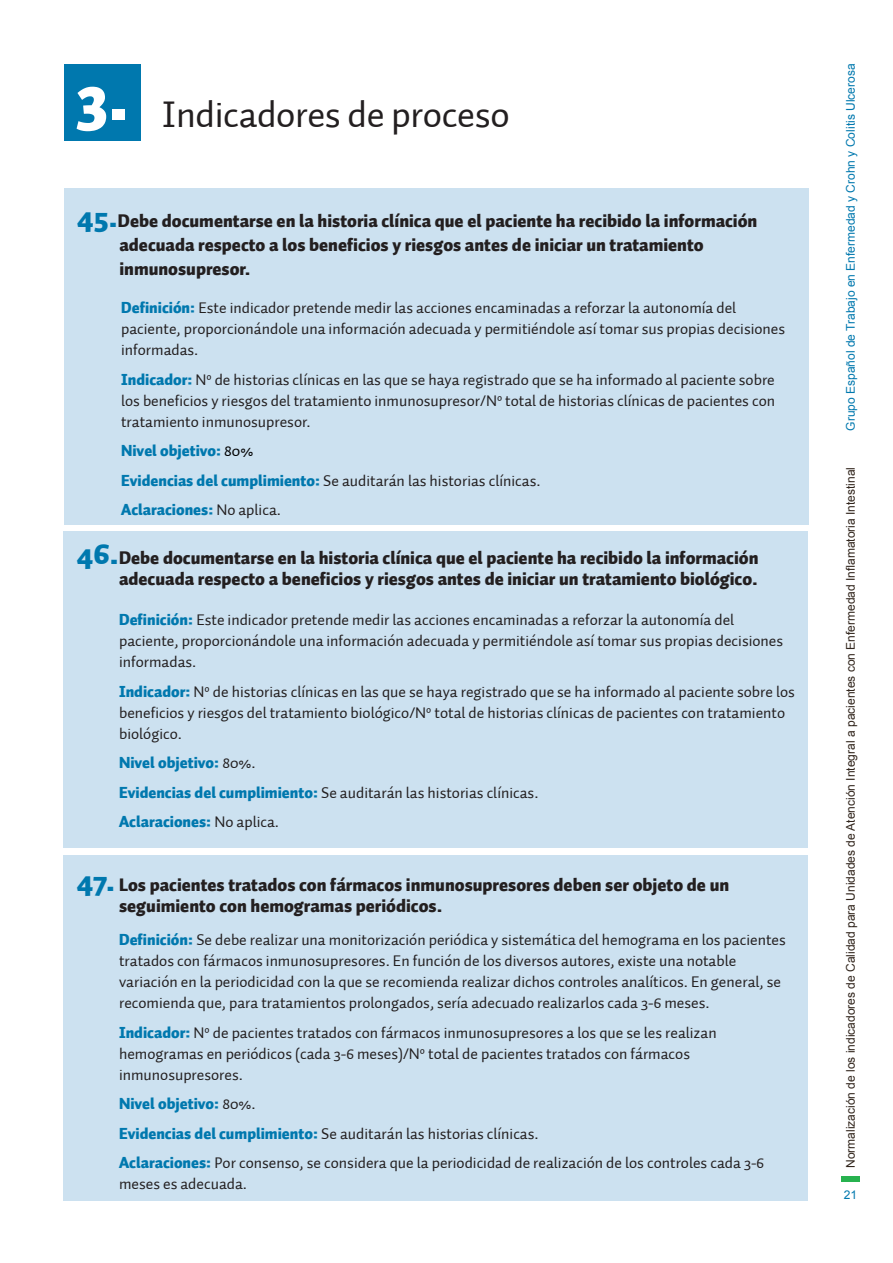
<style>
.page{position:relative;width:893px;height:1263px;background:#fff}
.page>*{position:absolute;margin:0;border:0;box-sizing:border-box;transform-origin:0 0}
.t1{font:900 67.5px "Auto 1";color:#fff}
.t2{font:37.5px "Auto 1";letter-spacing:-.01em;color:#231f20}
.t3{font:900 18px/24px "Auto 1";color:#231f20}
.t4{font:15.75px/21px "Auto 1";color:#231f20}
.t5{font:900 15.75px "Auto 1";color:#0078ae}
.t6{font:12px "Arial";color:#31251c}
.t7{font:12px "Arial";color:#0078ae}
.s1{font-size:30px;color:#0078ae}
.s2{font-weight:900;color:#0078ae}
.s3{font-weight:400;color:#000}
.s4{font-weight:400;color:#231f20}
</style>
<div class="page">
<div style="left:841px;top:1176px;width:19px;height:6px;background:#27b24f"></div>
<div style="left:64px;top:64px;width:77px;height:76px;background:#0078ae"></div>
<div style="left:64px;top:188px;width:744px;height:336px;background:#cce1f0"></div>
<div style="left:64px;top:531px;width:744px;height:316px;background:#cce1f0"></div>
<div style="left:64px;top:855px;width:744px;height:345px;background:#cce1f0"></div>
<p class="t1" style="left:76px;top:52px;width:55px">3.</p>
<p class="t2" style="left:162px;top:91px;width:349px">Indicadores de proceso</p>
<p class="t3" style="left:119px;top:209px;width:639px;text-indent:-43px"><span class="s1">45.</span>Debe documentarse en la historia clínica que el paciente ha recibido la información adecuada respecto a los beneficios y riesgos antes de iniciar un tratamiento inmunosupresor.</p>
<p class="t4" style="left:121px;top:298px;width:666px"><span class="s2">Definición:</span> Este indicador pretende medir las acciones encaminadas a reforzar la autonomía del paciente, proporcionándole una información adecuada y permitiéndole así tomar sus propias decisiones informadas.</p>
<p class="t4" style="left:121px;top:369px;width:655px;text-align:justify"><span class="s2">Indicador:</span> Nº de historias clínicas en las que se haya registrado que se ha informado al paciente sobre los beneficios y riesgos del tratamiento inmunosupresor/Nº total de historias clínicas de pacientes con tratamiento inmunosupresor.</p>
<p class="t5" style="left:121px;top:441px;width:134px">Nivel objetivo: <span class="s3">80%</span></p>
<p class="t4" style="left:121px;top:470px;width:421px"><span class="s2">Evidencias del cumplimiento:</span> Se auditarán las historias clínicas.</p>
<p class="t5" style="left:121px;top:500px;width:161px">Aclaraciones: <span class="s4">No aplica.</span></p>
<p class="t3" style="left:77px;top:548px;width:683px;line-height:21px;text-align:right"><span class="s1">46.</span>Debe documentarse en la historia clínica que el paciente ha recibido la información adecuada respecto a beneficios y riesgos antes de iniciar un tratamiento biológico.</p>
<p class="t4" style="left:119px;top:610px;width:666px"><span class="s2">Definición:</span> Este indicador pretende medir las acciones encaminadas a reforzar la autonomía del paciente, proporcionándole una información adecuada y permitiéndole así tomar sus propias decisiones informadas.</p>
<p class="t4" style="left:119px;top:681px;width:677px"><span class="s2">Indicador:</span> Nº de historias clínicas en las que se haya registrado que se ha informado al paciente sobre los beneficios y riesgos del tratamiento biológico/Nº total de historias clínicas de pacientes con tratamiento biológico.</p>
<p class="t5" style="left:119px;top:752px;width:138px">Nivel objetivo: <span class="s4">80%.</span></p>
<p class="t4" style="left:119px;top:782px;width:421px"><span class="s2">Evidencias del cumplimiento:</span> Se auditarán las historias clínicas.</p>
<p class="t5" style="left:119px;top:811px;width:162px">Aclaraciones: <span class="s4">No aplica.</span></p>
<p class="t3" style="left:119px;top:875px;width:612px;line-height:21px;text-indent:-43px"><span class="s1">47.</span> Los pacientes tratados con fármacos inmunosupresores deben ser objeto de un seguimiento con hemogramas periódicos.</p>
<p class="t4" style="left:119px;top:929px;width:668px"><span class="s2">Definición:</span> Se debe realizar una monitorización periódica y sistemática del hemograma en los pacientes tratados con fármacos inmunosupresores. En función de los diversos autores, existe una notable variación en la periodicidad con la que se recomienda realizar dichos controles analíticos. En general, se recomienda que, para tratamientos prolongados, sería adecuado realizarlos cada 3-6 meses.</p>
<p class="t4" style="left:119px;top:1022px;width:599px"><span class="s2">Indicador:</span> Nº de pacientes tratados con fármacos inmunosupresores a los que se les realizan hemogramas en periódicos (cada 3-6 meses)/Nº total de pacientes tratados con fármacos inmunosupresores.</p>
<p class="t5" style="left:119px;top:1093px;width:138px">Nivel objetivo: <span class="s4">80%.</span></p>
<p class="t4" style="left:119px;top:1123px;width:421px"><span class="s2">Evidencias del cumplimiento:</span> Se auditarán las historias clínicas.</p>
<p class="t4" style="left:119px;top:1152px;width:647px"><span class="s2">Aclaraciones:</span> Por consenso, se considera que la periodicidad de realización de los controles cada 3-6 meses es adecuada.</p>
<p class="t7" style="left:843px;top:431px;width:368px;rotate:-90deg">Grupo Español de Trabajo en Enfermedad y Crohn y Colitis Ulcerosa</p>
<p class="t6" style="left:843px;top:1168px;width:703px;rotate:-90deg">Normalización de los indicadores de Calidad para Unidades de Atención Integral a pacientes con Enfermedad Inflamatoria Intestinal</p>
<p class="t7" style="left:844px;top:1187px;width:15px">21</p>
</div>
